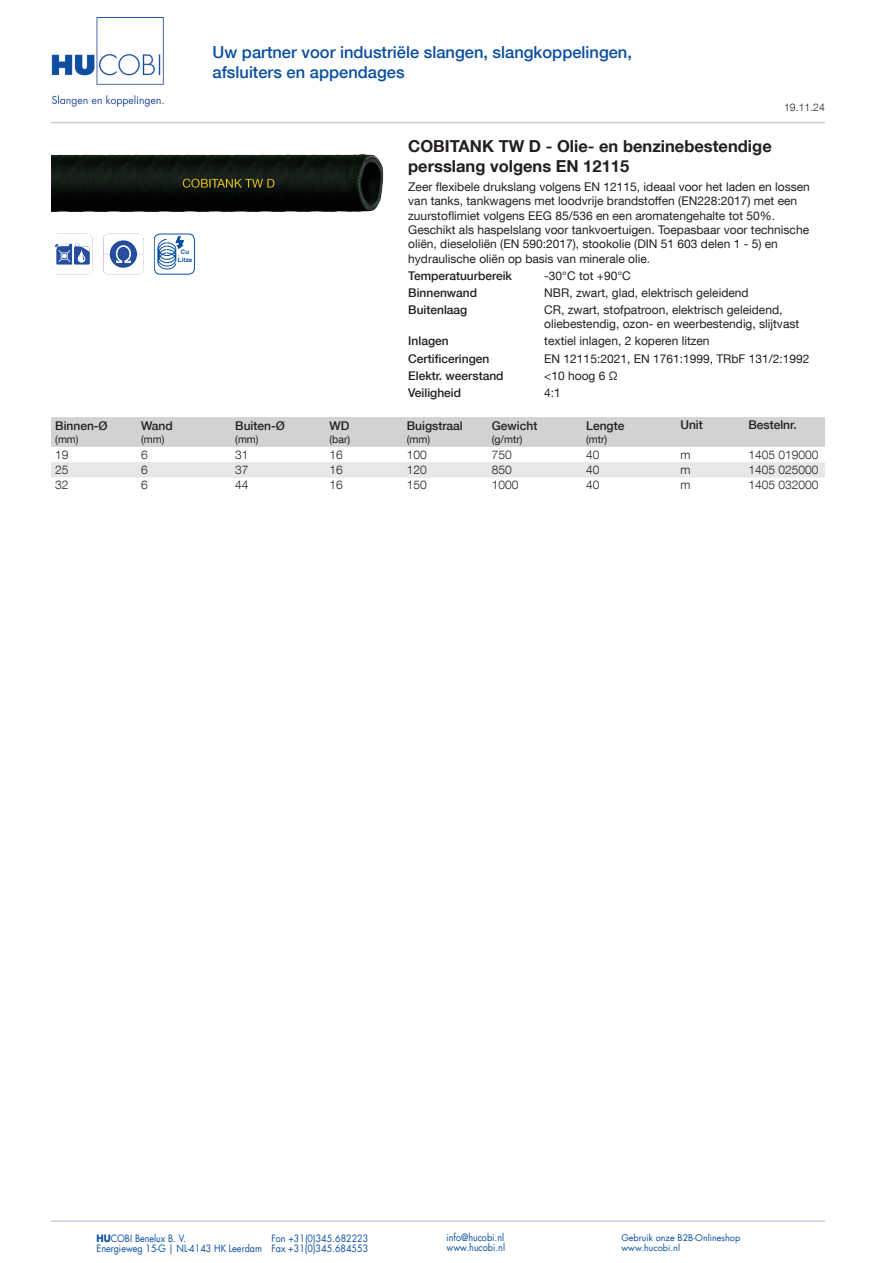
<style>
.page{position:relative;width:893px;height:1263px;background:#fff}
.page>*{position:absolute;margin:0;border:0;box-sizing:border-box;transform-origin:0 0}
.t1{font:500 16.5px/19.8px "Helvetica Neue LT Com";color:#0a4fa2}
.t2{font:700 16.5px/19.8px "Helvetica Neue LT Com";color:#231f20}
.t3{font:12px/14.4px "Helvetica Neue LT Com";color:#231f20}
.t4{font:500 12px "Helvetica Neue LT Com";color:#231f20}
.t5{font:300 12px "Helvetica Neue LT Com";color:#231f20}
.t6{font:10.5px "Helvetica Neue LT Com";color:#231f20}
.t7{font:300 10.5px "Helvetica Neue LT Com";color:#231f20}
.t8{font:9.9px "Futura LT";color:#0a4fa2;scale:.91 1}
.t9{font:9px "Futura LT";color:#0a4fa2}
.t10{font:700 6.3px/7.6px "Arial";color:#08509e;text-align:center}
.s1{font-weight:700}
</style>
<div class="page">
<hr style="left:51px;top:122px;width:774px;height:1px;background:#c7cbe6">
<hr style="left:51px;top:1220px;width:774px;height:2px;background:#c7cbe6">
<img style="left:51px;top:17px;width:113px;height:90px">
<div style="left:51px;top:417px;width:774px;height:30px;background:#d1d2d4"></div>
<div style="left:51px;top:462px;width:774px;height:15px;background:#e6e7e9"></div>
<img style="left:54px;top:234px;width:39px;height:40px">
<img style="left:51px;top:154px;width:333px;height:58px">
<img style="left:103px;top:234px;width:41px;height:40px">
<div style="left:154px;top:234px;width:41px;height:40px;border:1px solid #08509e;border-radius:6px"></div>
<svg style="left:157px;top:236px;width:27px;height:34px"></svg>
<p class="t4" style="left:55px;top:418px;width:54px">Binnen-Ø</p>
<p class="t6" style="left:55px;top:432px;width:25px">(mm)</p>
<p class="t10" style="left:178px;top:248px;width:16px">Cu<br>Litze</p>
<p class="t4" style="left:141px;top:419px;width:33px">Wand</p>
<p class="t6" style="left:141px;top:432px;width:25px">(mm)</p>
<h1 class="t1" style="left:213px;top:42px;width:421px">Uw partner voor industriële slangen, slangkoppelingen, afsluiters en appendages</h1>
<p class="t7" style="left:784px;top:101px;width:42px">19.11.24</p>
<p class="t4" style="left:235px;top:418px;width:51px">Buiten-Ø</p>
<p class="t6" style="left:235px;top:432px;width:25px">(mm)</p>
<p class="t4" style="left:330px;top:419px;width:21px">WD</p>
<p class="t6" style="left:330px;top:432px;width:22px">(bar)</p>
<h1 class="t2" style="left:408px;top:136px;width:365px">COBITANK TW D - Olie- en benzinebestendige persslang volgens EN 12115</h1>
<p class="t3" style="left:408px;top:179px;width:403px">Zeer flexibele drukslang volgens EN 12115, ideaal voor het laden en lossen van tanks, tankwagens met loodvrije brandstoffen (EN228:2017) met een zuurstoflimiet volgens EEG 85/536 en een aromatengehalte tot 50%.<br>Geschikt als haspelslang voor tankvoertuigen. Toepasbaar voor technische oliën, dieseloliën (EN 590:2017), stookolie (DIN 51 603 delen 1 - 5) en hydraulische oliën op basis van minerale olie.</p>
<p class="t4" style="left:408px;top:268px;width:105px">Temperatuurbereik</p>
<p class="t3" style="left:544px;top:268px;width:88px">-30°C tot +90°C</p>
<p class="t4" style="left:408px;top:285px;width:70px">Binnenwand</p>
<p class="t3" style="left:544px;top:285px;width:206px">NBR, zwart, glad, elektrisch geleidend</p>
<p class="t4" style="left:408px;top:302px;width:61px">Buitenlaag</p>
<p class="t3" style="left:544px;top:302px;width:256px">CR, zwart, stofpatroon, elektrisch geleidend, oliebestendig, ozon- en weerbestendig, slijtvast</p>
<p class="t4" style="left:408px;top:334px;width:42px">Inlagen</p>
<p class="t3" style="left:544px;top:334px;width:167px">textiel inlagen, 2 koperen litzen</p>
<p class="t4" style="left:408px;top:351px;width:83px">Certificeringen</p>
<p class="t3" style="left:544px;top:351px;width:267px">EN 12115:2021, EN 1761:1999, TRbF 131/2:1992</p>
<p class="t4" style="left:408px;top:368px;width:97px">Elektr. weerstand</p>
<p class="t3" style="left:544px;top:368px;width:75px">&lt;10 hoog 6 Ω</p>
<p class="t4" style="left:408px;top:385px;width:54px">Veiligheid</p>
<p class="t3" style="left:544px;top:385px;width:18px">4:1</p>
<p class="t4" style="left:407px;top:419px;width:58px">Buigstraal</p>
<p class="t6" style="left:407px;top:432px;width:25px">(mm)</p>
<p class="t4" style="left:492px;top:418px;width:47px">Gewicht</p>
<p class="t6" style="left:492px;top:432px;width:32px">(g/mtr)</p>
<p class="t4" style="left:586px;top:418px;width:40px">Lengte</p>
<p class="t6" style="left:586px;top:432px;width:23px">(mtr)</p>
<p class="t4" style="left:680px;top:418px;width:24px">Unit</p>
<p class="t4" style="left:748px;top:418px;width:50px">Bestelnr.</p>
<p class="t5" style="left:55px;top:447px;width:15px">19</p>
<p class="t5" style="left:141px;top:447px;width:8px">6</p>
<p class="t5" style="left:235px;top:447px;width:15px">31</p>
<p class="t5" style="left:330px;top:447px;width:15px">16</p>
<p class="t5" style="left:407px;top:447px;width:22px">100</p>
<p class="t5" style="left:492px;top:447px;width:22px">750</p>
<p class="t5" style="left:586px;top:447px;width:15px">40</p>
<p class="t5" style="left:680px;top:447px;width:11px">m</p>
<p class="t5" style="left:748px;top:447px;width:72px">1405 019000</p>
<p class="t5" style="left:55px;top:462px;width:15px">25</p>
<p class="t5" style="left:141px;top:462px;width:8px">6</p>
<p class="t5" style="left:235px;top:462px;width:15px">37</p>
<p class="t5" style="left:330px;top:462px;width:15px">16</p>
<p class="t5" style="left:407px;top:462px;width:22px">120</p>
<p class="t5" style="left:492px;top:462px;width:22px">850</p>
<p class="t5" style="left:586px;top:462px;width:15px">40</p>
<p class="t5" style="left:680px;top:462px;width:11px">m</p>
<p class="t5" style="left:748px;top:462px;width:72px">1405 025000</p>
<p class="t5" style="left:55px;top:478px;width:15px">32</p>
<p class="t5" style="left:141px;top:478px;width:8px">6</p>
<p class="t5" style="left:235px;top:478px;width:15px">44</p>
<p class="t5" style="left:329px;top:478px;width:15px">16</p>
<p class="t5" style="left:407px;top:478px;width:22px">150</p>
<p class="t5" style="left:492px;top:478px;width:28px">1000</p>
<p class="t5" style="left:586px;top:478px;width:15px">40</p>
<p class="t5" style="left:680px;top:478px;width:11px">m</p>
<p class="t5" style="left:748px;top:478px;width:72px">1405 032000</p>
<p class="t8" style="left:97px;top:1232px;width:100px"><span class="s1">HU</span>COBI Benelux B. V.</p>
<p class="t8" style="left:271px;top:1232px;width:108px">Fon +31(0)345.682223</p>
<p class="t8" style="left:446px;top:1231px;width:65px">info@hucobi.nl</p>
<p class="t9" style="left:621px;top:1231px;width:120px">Gebruik onze B2B-Onlineshop</p>
<p class="t8" style="left:97px;top:1242px;width:300px">Energieweg 15-G | NL-4143 HK Leerdam Fax +31(0)345.684553</p>
<p class="t8" style="left:446px;top:1241px;width:66px">www.hucobi.nl</p>
<p class="t9" style="left:621px;top:1242px;width:60px">www.hucobi.nl</p>
</div>
